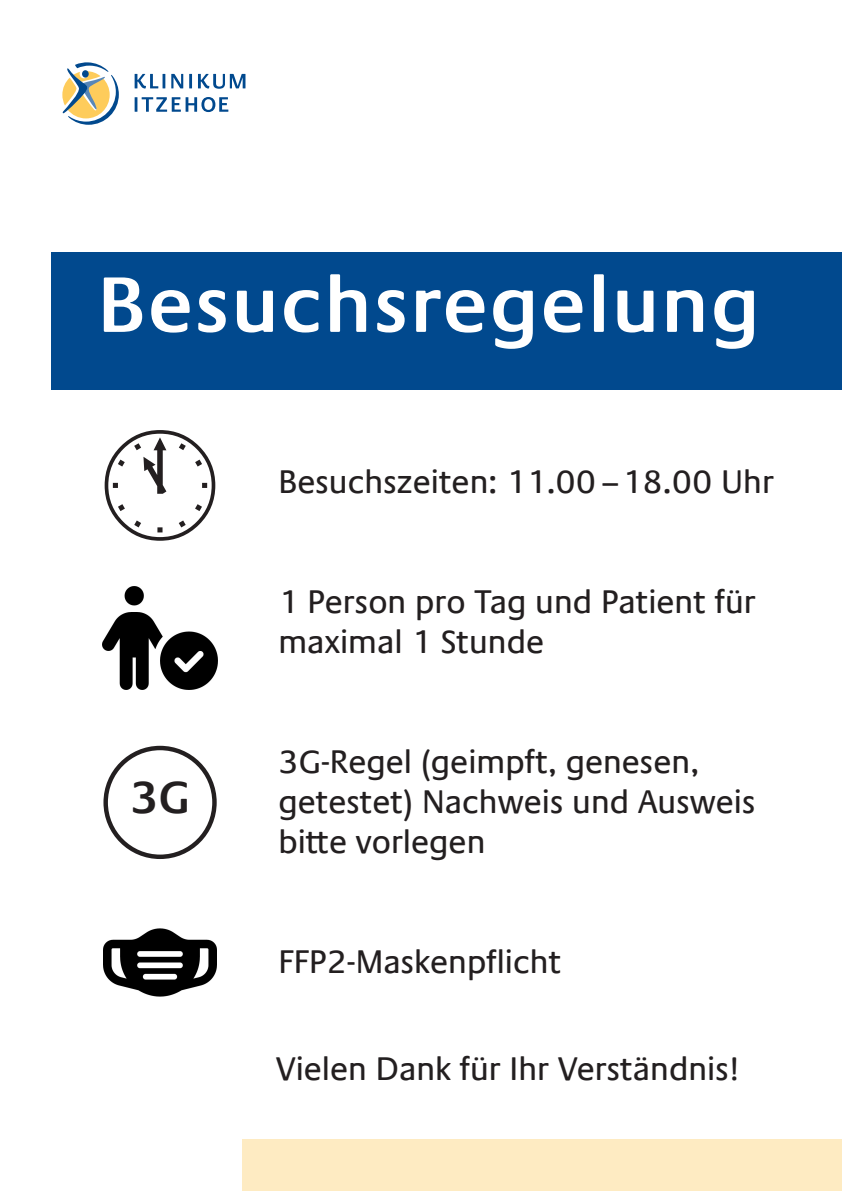
<style>
.page{position:relative;width:842px;height:1191px;background:#fff}
.page>*{position:absolute;margin:0;border:0;box-sizing:border-box;transform-origin:0 0}
._2018-06_Infobox{font:600 80px "Praxis Com";letter-spacing:.03em;color:#fff}
.t1{font:600 46.1px "Praxis Com";color:#231f20}
.Headline_36_pt{font:33px/40px "Praxis Com";color:#231f20}
.s1{color:#fff}
</style>
<div class="page">
<div style="left:51px;top:253px;width:791px;height:137px;background:#01498e"></div>
<div style="left:242px;top:1140px;width:600px;height:51px;background:#feebc2"></div>
<svg style="left:62px;top:62px;width:57px;height:63px"></svg>
<svg style="left:135px;top:97px;width:93px;height:15px"></svg>
<hr style="left:189px;top:74px;width:3px;height:14px;background:#01498e">
<svg style="left:171px;top:74px;width:12px;height:14px"></svg>
<svg style="left:135px;top:74px;width:30px;height:14px"></svg>
<svg style="left:198px;top:74px;width:47px;height:15px"></svg>
<img style="left:102px;top:586px;width:116px;height:103px">
<img style="left:103px;top:928px;width:113px;height:69px">
<div style="left:103px;top:745px;width:114px;height:114px;border:4px solid #231f20;border-radius:50%"></div>
<p class="_2018-06_Infobox" style="left:98px;top:257px;width:663px">Besuchsregelung</p>
<p class="Headline_36_pt" style="left:242px;top:461px;width:533px"><span class="s1">●</span> Besuchszeiten: 11.00 – 18.00 Uhr</p>
<p class="t1" style="left:131px;top:770px;width:61px">3G</p>
<p class="Headline_36_pt" style="left:278px;top:581px;width:479px;text-indent:-36px"><span class="s1">●</span> 1 Person pro Tag und Patient für maximal 1 Stunde</p>
<p class="Headline_36_pt" style="left:278px;top:741px;width:479px;text-indent:-36px"><span class="s1">●</span> 3G-Regel (geimpft, genesen, getestet) Nachweis und Ausweis bitte vorlegen</p>
<p class="Headline_36_pt" style="left:242px;top:941px;width:320px"><span class="s1">●</span> FFP2-Maskenpflicht</p>
<p class="Headline_36_pt" style="left:276px;top:1048px;width:465px">Vielen Dank für Ihr Verständnis!</p>
</div>
